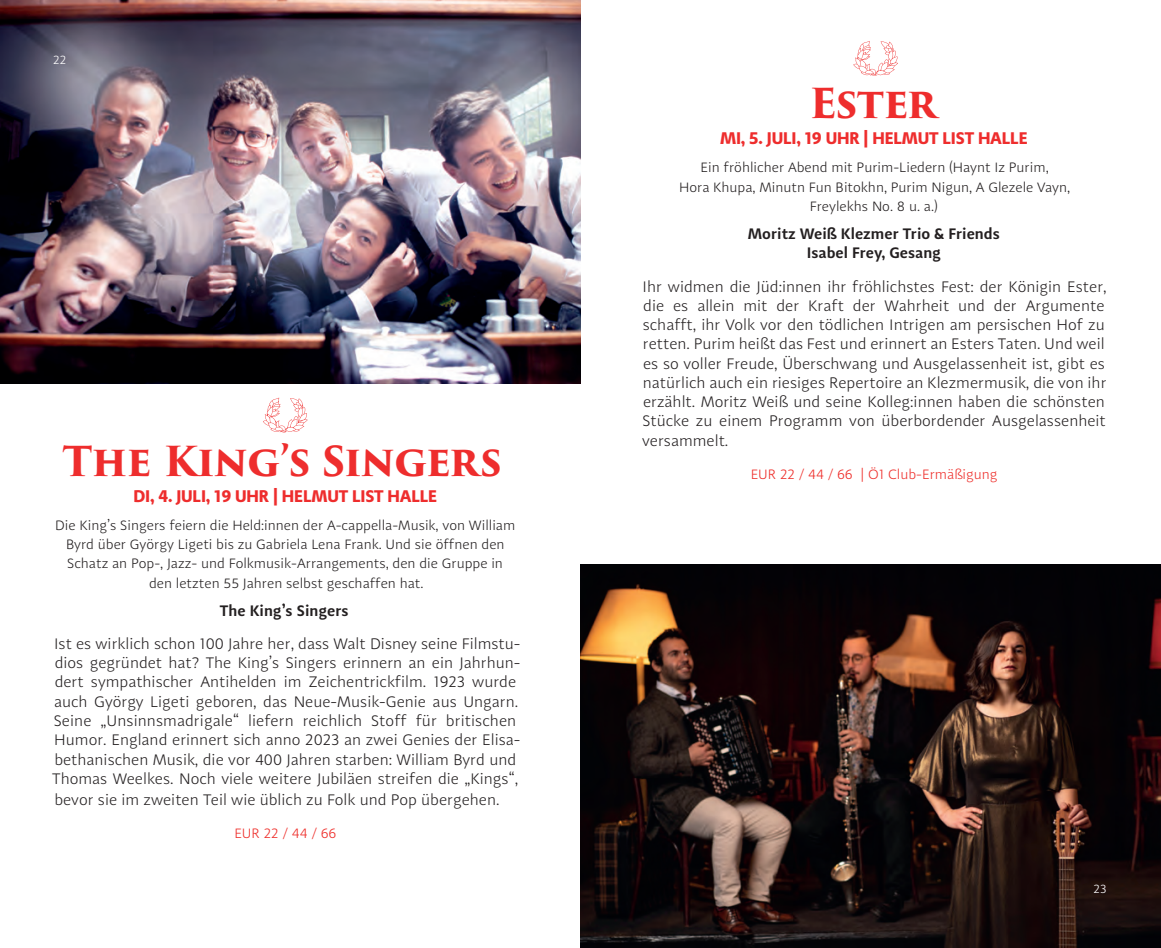
<style>
.page{position:relative;width:1161px;height:948px;background:#fff}
.page>*{position:absolute;margin:0;border:0;box-sizing:border-box;transform-origin:0 0}
.t1{font:700 40.25px "Trajan Pro 3";letter-spacing:-.02em;color:#ee2d2d}
.t2{font:700 17.5px "Adagio Sans";letter-spacing:-.01em;color:#ee2d2d}
.t3{font:300 15.75px/19.2px "Adagio Sans";color:#231f20}
.t4{font:600 15.75px/19.2px "Adagio Sans";color:#231f20;text-align:center}
.t5{font:300 14px/19.2px "Adagio Sans";color:#231f20;text-align:center}
.t6{font:300 14px "Adagio Sans";color:#ee2d29}
.t7{font:300 12.25px "Adagio Sans";color:#fff}
</style>
<div class="page">
<img style="left:0;top:0;width:580px;height:383px">
<svg style="left:263px;top:397px;width:45px;height:35px"></svg>
<img style="left:580px;top:565px;width:581px;height:382px">
<svg style="left:853px;top:41px;width:45px;height:35px"></svg>
<p class="t7" style="left:53px;top:53px;width:15px">22</p>
<h1 class="t1" style="left:62px;top:431px;width:441px">The Kingʼs Singers</h1>
<p class="t2" style="left:133px;top:484px;width:305px">DI, 4. JULI, 19 UHR | HELMUT LIST HALLE</p>
<p class="t5" style="left:55px;top:515px;width:462px">Die King’s Singers feiern die Held:innen der A-cappella-Musik, von William Byrd über György Ligeti bis zu Gabriela Lena Frank. Und sie öffnen den Schatz an Pop-, Jazz- und Folkmusik-Arrangements, den die Gruppe in den letzten 55 Jahren selbst geschaffen hat.</p>
<p class="t4" style="left:220px;top:601px;width:130px">The King’s Singers</p>
<p class="t3" style="left:52px;top:634px;width:470px">Ist es wirklich schon 100 Jahre her, dass Walt Disney seine Filmstu&shy;dios gegründet hat? The King’s Singers erinnern an ein Jahrhun&shy;dert sympathischer Antihelden im Zeichentrickfilm. 1923 wurde auch György Ligeti geboren, das Neue-Musik-Genie aus Ungarn.<br>Seine „Unsinnsmadrigale“ liefern reichlich Stoff für britischen Humor. England erinnert sich anno 2023 an zwei Genies der Elisa&shy;bethanischen Musik, die vor 400 Jahren starben: William Byrd und Thomas Weelkes. Noch viele weitere Jubiläen streifen die „Kings“,</p>
<p class="t3" style="left:54px;top:790px;width:447px">bevor sie im zweiten Teil wie üblich zu Folk und Pop übergehen.</p>
<p class="t6" style="left:234px;top:824px;width:104px">EUR 22 / 44 / 66</p>
<h1 class="t1" style="left:809px;top:74px;width:129px">Ester</h1>
<p class="t2" style="left:720px;top:127px;width:309px">MI, 5. JULI, 19 UHR | HELMUT LIST HALLE</p>
<p class="t5" style="left:679px;top:158px;width:393px">Ein fröhlicher Abend mit Purim-Liedern (Haynt Iz Purim,<br>Hora Khupa, Minutn Fun Bitokhn, Purim Nigun, A Glezele Vayn,<br>Freylekhs No. 8 u. a.)</p>
<p class="t4" style="left:748px;top:224px;width:253px">Moritz Weiß Klezmer Trio &amp; Friends<br>Isabel Frey, Gesang</p>
<p class="t3" style="left:642px;top:277px;width:466px">Ihr widmen die Jüd:innen ihr fröhlichstes Fest: der Königin Ester, die es allein mit der Kraft der Wahrheit und der Argumente schafft, ihr Volk vor den tödlichen Intrigen am persischen Hof zu retten. Purim heißt das Fest und erinnert an Esters Taten. Und weil es so voller Freude, Überschwang und Ausgelassenheit ist, gibt es natürlich auch ein riesiges Repertoire an Klezmermusik, die von ihr erzählt. Moritz Weiß und seine Kolleg:innen haben die schönsten Stücke zu einem Programm von überbordender Ausgelassenheit versammelt.</p>
<p class="t6" style="left:751px;top:465px;width:248px">EUR 22 / 44 / 66 | Ö1 Club-Ermäßigung</p>
<p class="t7" style="left:1093px;top:881px;width:14px">23</p>
</div>
